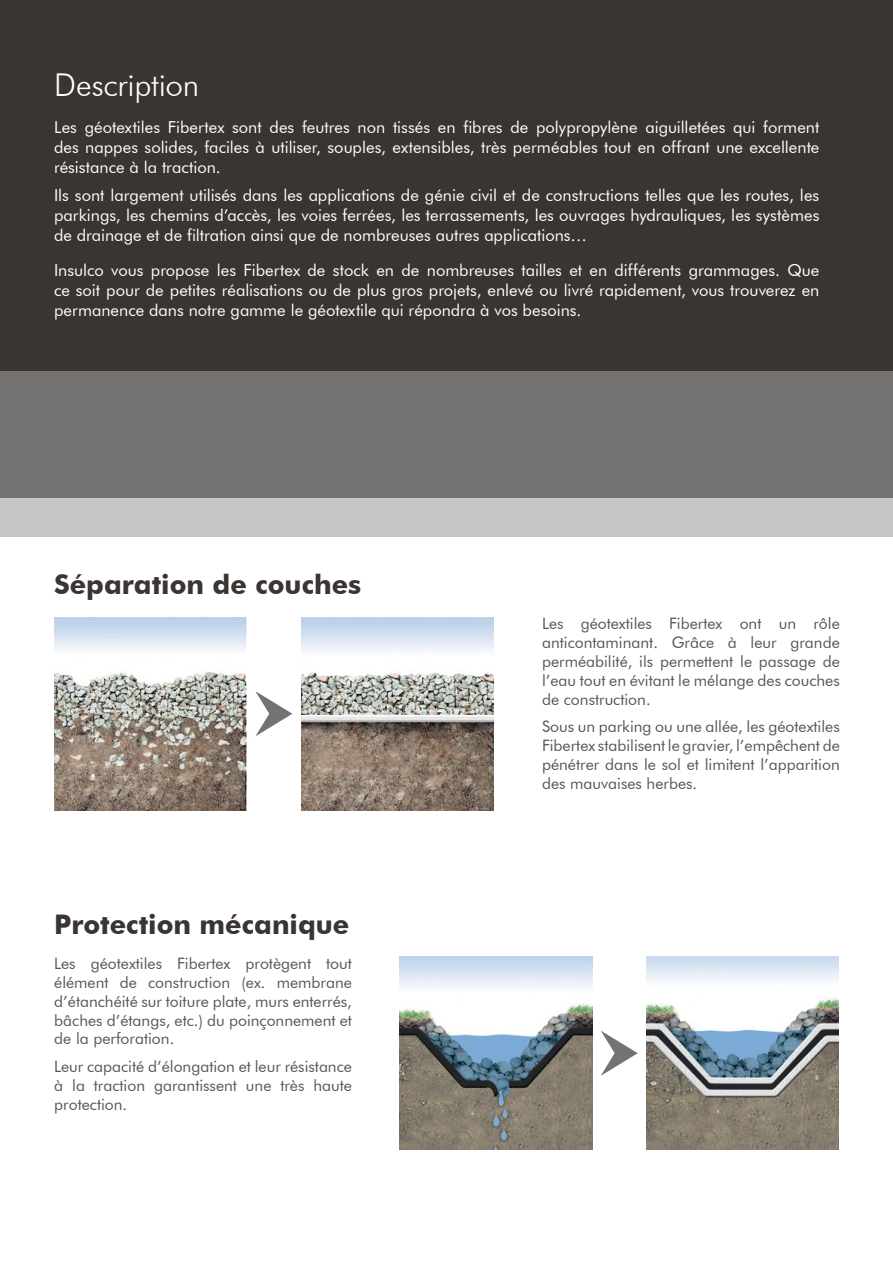
<style>
.page{position:relative;width:893px;height:1263px;background:#fff}
.page>*{position:absolute;margin:0;border:0;box-sizing:border-box;transform-origin:0 0}
.t1{font:300 31.5px "Futura BT";letter-spacing:-.005em;color:#fff}
.t2{font:700 27px "Futura BT";color:#3a3432}
.t3{font:16.5px/19.8px "Futura BT";color:#fff;text-align:justify}
.t4{font:15.75px/18.9px "Futura BT";color:#555658;text-align:justify}
</style>
<div class="page">
<div style="left:0;top:0;width:893px;height:371px;background:#3a3432"></div>
<div style="left:0;top:371px;width:893px;height:127px;background:#747271"></div>
<div style="left:0;top:498px;width:893px;height:38px;background:#c7c5c5"></div>
<img style="left:301px;top:617px;width:193px;height:193px">
<img style="left:54px;top:617px;width:193px;height:193px">
<img style="left:400px;top:957px;width:192px;height:192px">
<img style="left:646px;top:957px;width:193px;height:192px">
<svg style="left:255px;top:691px;width:37px;height:45px"></svg>
<svg style="left:601px;top:1031px;width:37px;height:45px"></svg>
<h1 class="t1" style="left:54px;top:66px;width:147px">Description</h1>
<p class="t3" style="left:54px;top:117px;width:767px">Les géotextiles Fibertex sont des feutres non tissés en fibres de polypropylène aiguilletées qui forment des nappes solides, faciles à utiliser, souples, extensibles, très perméables tout en offrant une excellente résistance à la traction.</p>
<p class="t3" style="left:54px;top:185px;width:767px">Ils sont largement utilisés dans les applications de génie civil et de constructions telles que les routes, les parkings, les chemins d’accès, les voies ferrées, les terrassements, les ouvrages hydrauliques, les systèmes de drainage et de filtration ainsi que de nombreuses autres applications…</p>
<p class="t3" style="left:54px;top:260px;width:767px">Insulco vous propose les Fibertex de stock en de nombreuses tailles et en différents grammages. Que ce soit pour de petites réalisations ou de plus gros projets, enlevé ou livré rapidement, vous trouverez en permanence dans notre gamme le géotextile qui répondra à vos besoins.</p>
<h2 class="t2" style="left:54px;top:568px;width:309px">Séparation de couches</h2>
<h2 class="t2" style="left:54px;top:908px;width:297px">Protection mécanique</h2>
<p class="t4" style="left:54px;top:954px;width:299px">Les géotextiles Fibertex protègent tout élément de construction (ex. membrane d’étanchéité sur toiture plate, murs enterrés, bâches d’étangs, etc.) du poinçonnement et de la perforation.</p>
<p class="t4" style="left:54px;top:1057px;width:299px">Leur capacité d’élongation et leur résistance à la traction garantissent une très haute protection.</p>
<p class="t4" style="left:542px;top:614px;width:299px">Les géotextiles Fibertex ont un rôle anticontaminant. Grâce à leur grande perméabilité, ils permettent le passage de l’eau tout en évitant le mélange des couches de construction.</p>
<p class="t4" style="left:542px;top:717px;width:299px">Sous un parking ou une allée, les géotextiles Fibertex stabilisent le gravier, l’empêchent de pénétrer dans le sol et limitent l’apparition des mauvaises herbes.</p>
</div>
